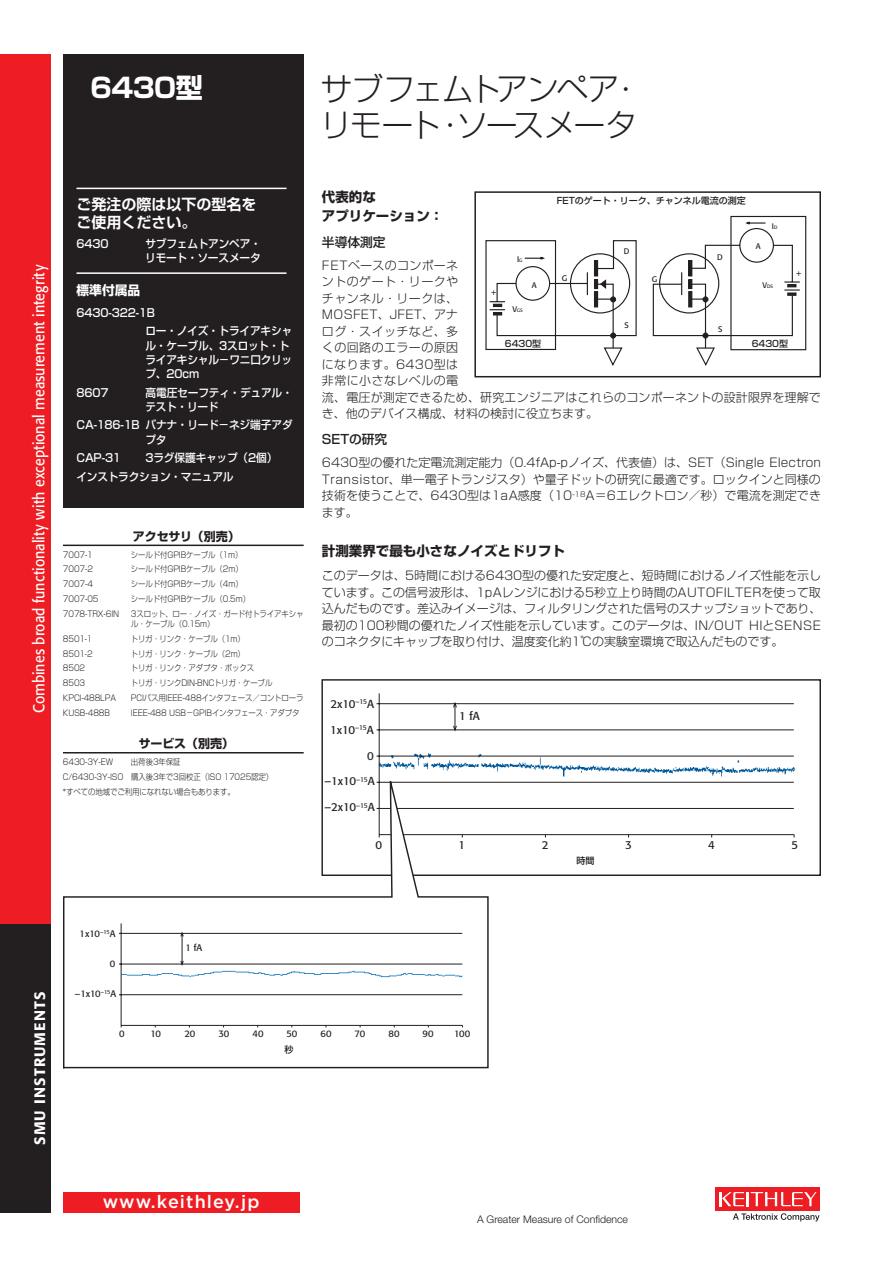
<style>
.page{position:relative;width:893px;height:1263px;background:#fff}
.page>*{position:absolute;margin:0;border:0;box-sizing:border-box;transform-origin:0 0}
.t1{font:300 31.5px/36px "Shin Go Pro";letter-spacing:-.055em;color:#231f20}
.t2{font:700 27px "Shin Go Pro";letter-spacing:-.02em;color:#fff}
.t3{font:500 18px "Gotham";letter-spacing:.06em;color:#fff}
.t4{font:15.75px "Formata";letter-spacing:.005em;color:#fff;scale:.9 1}
.t5{font:700 15px/17.9px "Shin Go Pro De";color:#fff}
.t6{font:500 15px "Formata";letter-spacing:.075em;color:#fff}
.t7{font:700 13.5px/19.5px "Shin Go Pro";color:#231f20}
.t8{font:500 12.75px "Shin Go Pro";color:#231f20}
.t9{font:700 12.75px "Shin Go Pro";color:#fff}
.t10{font:300 12px/16.5px "Shin Go Pro";letter-spacing:.015em;color:#231f20;text-align:justify}
.t11{font:700 12px "Shin Go Pro";letter-spacing:-.01em;color:#231f20}
.t12{font:11.55px "Formata";color:#231f20}
.t13{font:500 11.25px/14.2px "Shin Go Pro";letter-spacing:-.015em;color:#fff;scale:.95 1}
.t14{font:300 10.5px "Helvetica Neue";color:#231f20}
.t15{font:9.45px "Formata";color:#231f20}
.t16{font:500 9px "Shin Go Pro";color:#231f20}
.t17{font:300 8.25px/14.7px "Shin Go Pro";letter-spacing:-.015em;color:#231f20;scale:.9 1}
.t18{font:7.95px "Formata";color:#231f20}
.t19{font:4.8px "Formata";color:#231f20}
.s1{font-size:4.8px}
.s2{font-size:7.95px}
</style>
<div class="page">
<div style="left:0;top:54px;width:51px;height:870px;background:#ee1d23"></div>
<div style="left:0;top:924px;width:51px;height:288px;background:#231f20"></div>
<div style="left:715px;top:1187px;width:105px;height:24px;background:#ee1d23"></div>
<hr style="left:746px;top:1192px;width:3px;height:14px;background:#fff">
<svg style="left:720px;top:1192px;width:24px;height:14px"></svg>
<svg style="left:751px;top:1192px;width:65px;height:14px"></svg>
<svg style="left:733px;top:1213px;width:86px;height:8px"></svg>
<div style="left:63px;top:1192px;width:236px;height:21px;background:#ee1d23"></div>
<div style="left:63px;top:54px;width:241px;height:453px;background:#231f20"></div>
<hr style="left:76px;top:188px;width:211px;height:1px;background:#fff">
<hr style="left:76px;top:272px;width:211px;height:2px;background:#fff">
<hr style="left:63px;top:545px;width:241px;height:1px;background:#231f20">
<hr style="left:63px;top:752px;width:241px;height:1px;background:#231f20">
<img style="left:376px;top:749px;width:419px;height:33px">
<hr style="left:377px;top:703px;width:417px;height:1px;background:#231f20">
<hr style="left:377px;top:730px;width:417px;height:1px;background:#231f20">
<hr style="left:377px;top:756px;width:417px;height:1px;background:#231f20">
<hr style="left:377px;top:782px;width:417px;height:1px;background:#231f20">
<hr style="left:377px;top:808px;width:417px;height:1px;background:#231f20">
<hr style="left:379px;top:834px;width:415px;height:1px;background:#231f20">
<hr style="left:379px;top:693px;width:1px;height:142px;background:#231f20">
<svg style="left:453px;top:702px;width:4px;height:30px"></svg>
<div style="left:321px;top:679px;width:500px;height:197px;border:1px solid #231f20"></div>
<svg style="left:488px;top:216px;width:318px;height:150px"></svg>
<div style="left:474px;top:191px;width:347px;height:186px;border:2px solid #231f20"></div>
<svg style="left:63px;top:768px;width:426px;height:301px"></svg>
<div style="left:255px;top:1041px;width:68px;height:17px;background:#fff"></div>
<h2 class="t2" style="left:90px;top:66px;width:114px">6430型</h2>
<h1 class="t1" style="left:320px;top:68px;width:323px">サブフェムトアンペア・リモート・ソースメータ</h1>
<h3 class="t4" style="left:29px;top:713px;width:500px;rotate:-90deg">Combines broad functionality with exceptional measurement integrity</h3>
<p class="t5" style="left:76px;top:193px;width:181px">ご発注の際は以下の型名をご使用ください。</p>
<p class="t13" style="left:76px;top:235px;width:35px">6430</p>
<p class="t13" style="left:145px;top:235px;width:123px">サブフェムトアンペア・リモート・ソースメータ</p>
<p class="t9" style="left:76px;top:280px;width:65px">標準付属品</p>
<p class="t13" style="left:145px;top:302px;width:156px;line-height:18.5px;text-indent:-69px">6430-322-1B<br>ロー・ノイズ・トライアキシャ</p>
<p class="t13" style="left:145px;top:337px;width:156px">ル・ケーブル、3スロット・トライアキシャル－ワニ口クリップ、20cm</p>
<p class="t13" style="left:76px;top:384px;width:35px">8607</p>
<p class="t13" style="left:145px;top:384px;width:157px">高電圧セーフティ・デュアル・テスト・リード</p>
<p class="t13" style="left:145px;top:417px;width:157px;text-indent:-69px">CA-186-1B バナナ・リード－ネジ端子アダプタ</p>
<p class="t13" style="left:76px;top:449px;width:48px">CAP-31</p>
<p class="t13" style="left:76px;top:447px;width:213px;line-height:18.5px;text-indent:69px">3ラグ保護キャップ（2個）インストラクション・マニュアル</p>
<p class="t11" style="left:133px;top:527px;width:108px">アクセサリ（別売）</p>
<p class="t17" style="left:63px;top:546px;width:35px">7007-1</p>
<p class="t17" style="left:131px;top:546px;width:125px">シールド付GPIBケーブル（1m）</p>
<p class="t17" style="left:63px;top:561px;width:35px">7007-2</p>
<p class="t17" style="left:131px;top:561px;width:126px">シールド付GPIBケーブル（2m）</p>
<p class="t17" style="left:63px;top:576px;width:35px">7007-4</p>
<p class="t17" style="left:131px;top:576px;width:126px">シールド付GPIBケーブル（4m）</p>
<p class="t17" style="left:63px;top:590px;width:41px">7007-05</p>
<p class="t17" style="left:131px;top:590px;width:134px">シールド付GPIBケーブル（0.5m）</p>
<p class="t17" style="left:63px;top:605px;width:64px">7078-TRX-6IN</p>
<p class="t17" style="left:131px;top:607px;width:193px;line-height:10.5px">3スロット、ロー・ノイズ・ガード付トライアキシャル・ケーブル（0.15m）</p>
<p class="t17" style="left:63px;top:630px;width:34px">8501-1</p>
<p class="t17" style="left:131px;top:630px;width:128px">トリガ・リンク・ケーブル（1m）</p>
<p class="t17" style="left:63px;top:645px;width:35px">8501-2</p>
<p class="t17" style="left:131px;top:645px;width:128px">トリガ・リンク・ケーブル（2m）</p>
<p class="t17" style="left:63px;top:660px;width:26px">8502</p>
<p class="t17" style="left:131px;top:660px;width:139px">トリガ・リンク・アダプタ・ボックス</p>
<p class="t17" style="left:63px;top:675px;width:26px">8503</p>
<p class="t17" style="left:131px;top:675px;width:159px">トリガ・リンクDIN-BNCトリガ・ケーブル</p>
<p class="t17" style="left:63px;top:689px;width:61px">KPCI-488LPA</p>
<p class="t17" style="left:131px;top:689px;width:193px">PCIバス用IEEE-488インタフェース／コントローラ</p>
<p class="t17" style="left:63px;top:704px;width:54px">KUSB-488B</p>
<p class="t17" style="left:131px;top:704px;width:189px">IEEE-488 USB－GPIBインタフェース・アダプタ</p>
<p class="t11" style="left:139px;top:734px;width:97px">サービス（別売）</p>
<p class="t17" style="left:63px;top:753px;width:57px">6430-3Y-EW</p>
<p class="t17" style="left:63px;top:753px;width:235px;text-indent:68px">出荷後3年保証<br>C/6430-3Y-ISO 購入後3年で3回校正（ISO 17025認定）*すべての地域でご利用になれない場合もあります。</p>
<p class="t7" style="left:322px;top:186px;width:123px">代表的な<br>アプリケーション：</p>
<p class="t8" style="left:322px;top:231px;width:65px">半導体測定</p>
<p class="t10" style="left:322px;top:256px;width:500px;text-align:left">FETベースのコンポーネ<br>ントのゲート・リークや<br>チャンネル・リークは、<br>MOSFET、JFET、アナ<br>ログ・スイッチなど、多<br>くの回路のエラーの原因<br>になります。6430型は<br>非常に小さなレベルの電<br>流、電圧が測定できるため、研究エンジニアはこれらのコンポーネントの設計限界を理解でき、他のデバイス構成、材料の検討に役立ちます。</p>
<p class="t8" style="left:322px;top:429px;width:67px">SETの研究</p>
<p class="t10" style="left:322px;top:453px;width:501px">6430型の優れた定電流測定能力（0.4fAp-pノイズ、代表値）は、SET（Single Electron Transistor、単一電子トランジスタ）や量子ドットの研究に最適です。ロックインと同様の技術を使うことで、6430型は1aA感度（10<sup>-18</sup>A＝6エレクトロン／秒）で電流を測定できます。</p>
<p class="t7" style="left:322px;top:539px;width:245px">計測業界で最も小さなノイズとドリフト</p>
<p class="t10" style="left:322px;top:566px;width:501px">このデータは、5時間における6430型の優れた安定度と、短時間におけるノイズ性能を示しています。この信号波形は、1pAレンジにおける5秒立上り時間のAUTOFILTERを使って取込んだものです。差込みイメージは、フィルタリングされた信号のスナップショットであり、最初の100秒間の優れたノイズ性能を示しています。このデータは、IN/OUT HIとSENSEのコネクタにキャップを取り付け、温度変化約1℃の実験室環境で取込んだものです。</p>
<p class="t16" style="left:557px;top:193px;width:190px">FETのゲート・リーク、チャンネル電流の測定</p>
<p class="t18" style="left:772px;top:221px;width:7px">I<span class="s1">D</span></p>
<p class="t18" style="left:756px;top:241px;width:6px">A</p>
<p class="t18" style="left:624px;top:246px;width:7px">D</p>
<p class="t18" style="left:717px;top:253px;width:7px">D</p>
<p class="t18" style="left:517px;top:254px;width:7px">I<span class="s1">G</span></p>
<p class="t18" style="left:796px;top:268px;width:7px">+</p>
<p class="t18" style="left:562px;top:273px;width:7px">G</p>
<p class="t18" style="left:652px;top:274px;width:7px">G</p>
<p class="t18" style="left:532px;top:280px;width:6px">A</p>
<p class="t19" style="left:762px;top:284px;width:12px"><span class="s2">V</span>DS</p>
<p class="t18" style="left:491px;top:287px;width:7px">+</p>
<p class="t19" style="left:512px;top:307px;width:12px"><span class="s2">V</span>GS</p>
<p class="t18" style="left:625px;top:320px;width:6px">S</p>
<p class="t18" style="left:718px;top:324px;width:6px">S</p>
<p class="t16" style="left:505px;top:337px;width:38px">6430型</p>
<p class="t16" style="left:752px;top:337px;width:38px">6430型</p>
<p class="t12" style="left:330px;top:696px;width:45px">2x10<sup>–15</sup>A</p>
<p class="t12" style="left:330px;top:722px;width:45px">1x10<sup>–15</sup>A</p>
<p class="t12" style="left:367px;top:748px;width:8px">0</p>
<p class="t12" style="left:325px;top:774px;width:52px">–1x10<sup>–15</sup>A</p>
<p class="t12" style="left:325px;top:800px;width:52px">–2x10<sup>–15</sup>A</p>
<p class="t12" style="left:459px;top:709px;width:22px">1 fA</p>
<p class="t12" style="left:375px;top:838px;width:8px">0</p>
<p class="t12" style="left:459px;top:838px;width:8px">1</p>
<p class="t12" style="left:542px;top:838px;width:8px">2</p>
<p class="t12" style="left:625px;top:838px;width:8px">3</p>
<p class="t12" style="left:708px;top:838px;width:8px">4</p>
<p class="t12" style="left:791px;top:838px;width:8px">5</p>
<p class="t12" style="left:571px;top:853px;width:32px">Hours</p>
<p class="t16" style="left:576px;top:853px;width:19px">時間</p>
<p class="t6" style="left:30px;top:1145px;width:155px;rotate:-90deg">SMU INSTRUMENTS</p>
<p class="t15" style="left:80px;top:928px;width:37px">1x10<sup>–15</sup>A</p>
<p class="t15" style="left:110px;top:958px;width:7px">0</p>
<p class="t15" style="left:75px;top:988px;width:43px">–1x10<sup>–15</sup>A</p>
<p class="t15" style="left:186px;top:942px;width:18px">1 fA</p>
<p class="t15" style="left:119px;top:1028px;width:7px">0</p>
<p class="t15" style="left:150px;top:1028px;width:12px">10</p>
<p class="t15" style="left:184px;top:1028px;width:12px">20</p>
<p class="t15" style="left:218px;top:1028px;width:12px">30</p>
<p class="t15" style="left:252px;top:1028px;width:13px">40</p>
<p class="t15" style="left:287px;top:1028px;width:12px">50</p>
<p class="t15" style="left:321px;top:1028px;width:13px">60</p>
<p class="t15" style="left:355px;top:1028px;width:12px">70</p>
<p class="t15" style="left:389px;top:1028px;width:13px">80</p>
<p class="t15" style="left:423px;top:1028px;width:13px">90</p>
<p class="t15" style="left:454px;top:1028px;width:18px">100</p>
<p class="t16" style="left:284px;top:1042px;width:10px">秒</p>
<h3 class="t3" style="left:103px;top:1190px;width:158px">www.keithley.jp</h3>
<p class="t14" style="left:477px;top:1212px;width:152px">A Greater Measure of Confidence</p>
</div>
